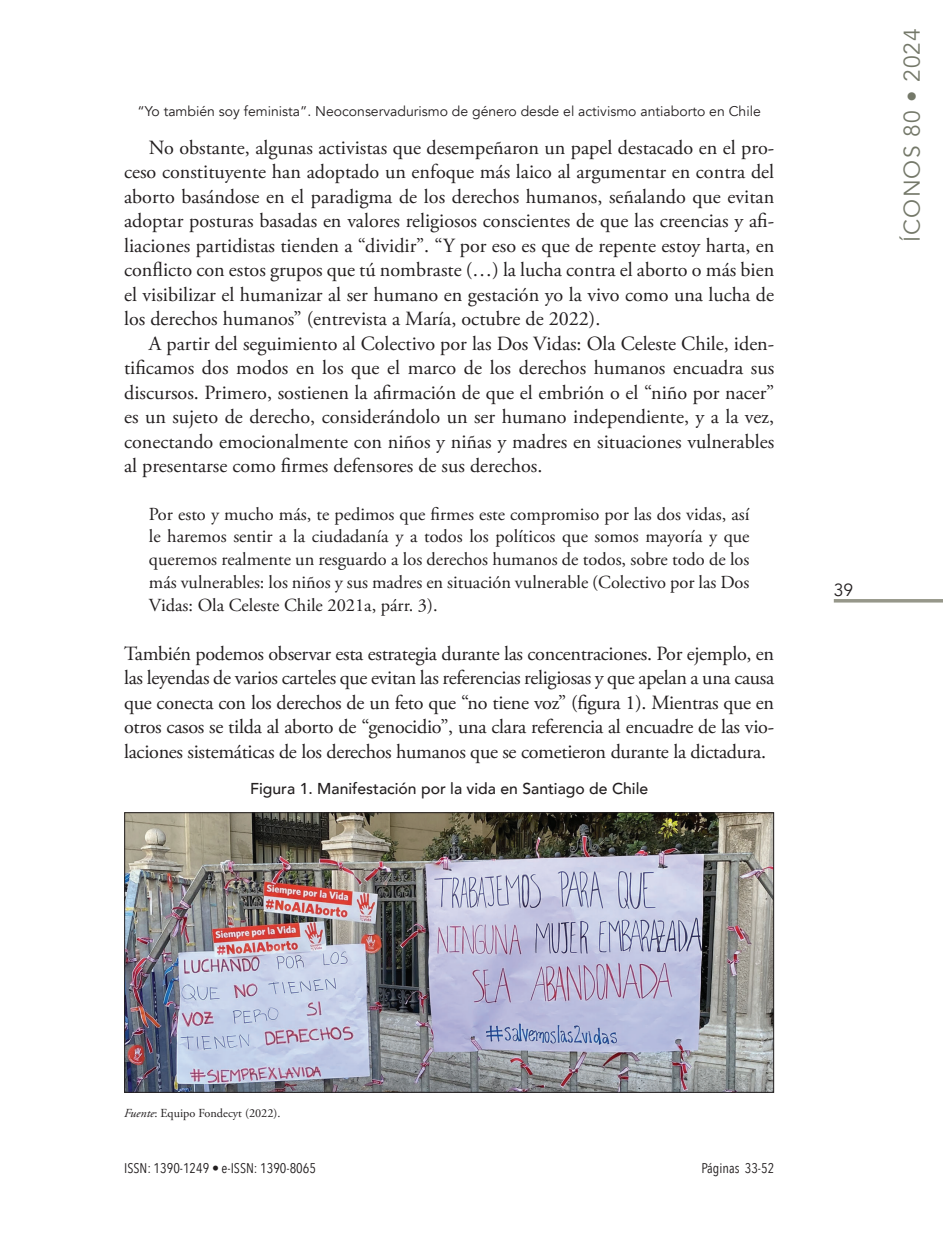
<style>
.page{position:relative;width:943px;height:1241px;background:#fff}
.page>*{position:absolute;margin:0;border:0;box-sizing:border-box;transform-origin:0 0}
.t1{font:22.75px "Avenir";letter-spacing:.05em;color:#747869}
.t2{font:20.12px/24.5px "Adobe Garamond Pro";color:#231f20;text-align:justify}
.t3{font:18.38px/22.8px "Adobe Garamond Pro";color:#231f20;text-align:justify}
.t4{font:17.5px "Avenir";color:#231f20}
.t5{font:500 15.75px "Avenir";color:#231f20}
.t6{font:14px "Avenir";color:#231f20}
.t7{font:14px "Avenir Next Condensed";color:#231f20}
.t8{font:12.25px "Adobe Garamond Pro";color:#231f20}
.s1{font-style:italic}
</style>
<div class="page">
<hr style="left:833px;top:599px;width:110px;height:3px;background:#96978a">
<img style="left:126px;top:814px;width:646px;height:276px">
<div style="left:124px;top:812px;width:650px;height:280px;border:1px solid #231f20"></div>
<p class="t6" style="left:137px;top:103px;width:625px">“Yo también soy feminista”. Neoconservadurismo de género desde el activismo antiaborto en Chile</p>
<p class="t2" style="left:124px;top:136px;width:651px;text-indent:25px">No obstante, algunas activistas que desempeñaron un papel destacado en el pro&shy;ceso constituyente han adoptado un enfoque más laico al argumentar en contra del aborto basándose en el paradigma de los derechos humanos, señalando que evitan adoptar posturas basadas en valores religiosos conscientes de que las creencias y afi&shy;liaciones partidistas tienden a “dividir”. “Y por eso es que de repente estoy harta, en conflicto con estos grupos que tú nombraste (…) la lucha contra el aborto o más bien el visibilizar el humanizar al ser humano en gestación yo la vivo como una lucha de los derechos humanos” (entrevista a María, octubre de 2022).</p>
<p class="t2" style="left:124px;top:332px;width:651px;text-indent:25px">A partir del seguimiento al Colectivo por las Dos Vidas: Ola Celeste Chile, iden&shy;tificamos dos modos en los que el marco de los derechos humanos encuadra sus discursos. Primero, sostienen la afirmación de que el embrión o el “niño por nacer” es un sujeto de derecho, considerándolo un ser humano independiente, y a la vez, conectando emocionalmente con niños y niñas y madres en situaciones vulnerables al presentarse como firmes defensores de sus derechos.</p>
<p class="t3" style="left:149px;top:503px;width:602px">Por esto y mucho más, te pedimos que firmes este compromiso por las dos vidas, así le haremos sentir a la ciudadanía y a todos los políticos que somos mayoría y que queremos realmente un resguardo a los derechos humanos de todos, sobre todo de los más vulnerables: los niños y sus madres en situación vulnerable (Colectivo por las Dos Vidas: Ola Celeste Chile 2021a, párr. 3).</p>
<p class="t2" style="left:124px;top:641px;width:651px">También podemos observar esta estrategia durante las concentraciones. Por ejemplo, en las leyendas de varios carteles que evitan las referencias religiosas y que apelan a una causa que conecta con los derechos de un feto que “no tiene voz” (figura 1). Mientras que en otros casos se tilda al aborto de “genocidio”, una clara referencia al encuadre de las vio&shy;laciones sistemáticas de los derechos humanos que se cometieron durante la dictadura.</p>
<p class="t5" style="left:250px;top:774px;width:399px">Figura 1. Manifestación por la vida en Santiago de Chile</p>
<p class="t1" style="left:898px;top:242px;width:215px;rotate:-90deg">ÍCONOS 80 • 2024</p>
<p class="t4" style="left:833px;top:579px;width:21px">39</p>
<p class="t8" style="left:124px;top:1105px;width:158px"><span class="s1">Fuente</span>: Equipo Fondecyt (2022).</p>
<p class="t7" style="left:124px;top:1155px;width:193px">ISSN: 1390-1249 • e-ISSN: 1390-8065</p>
<p class="t7" style="left:701px;top:1155px;width:74px">Páginas 33-52</p>
</div>
